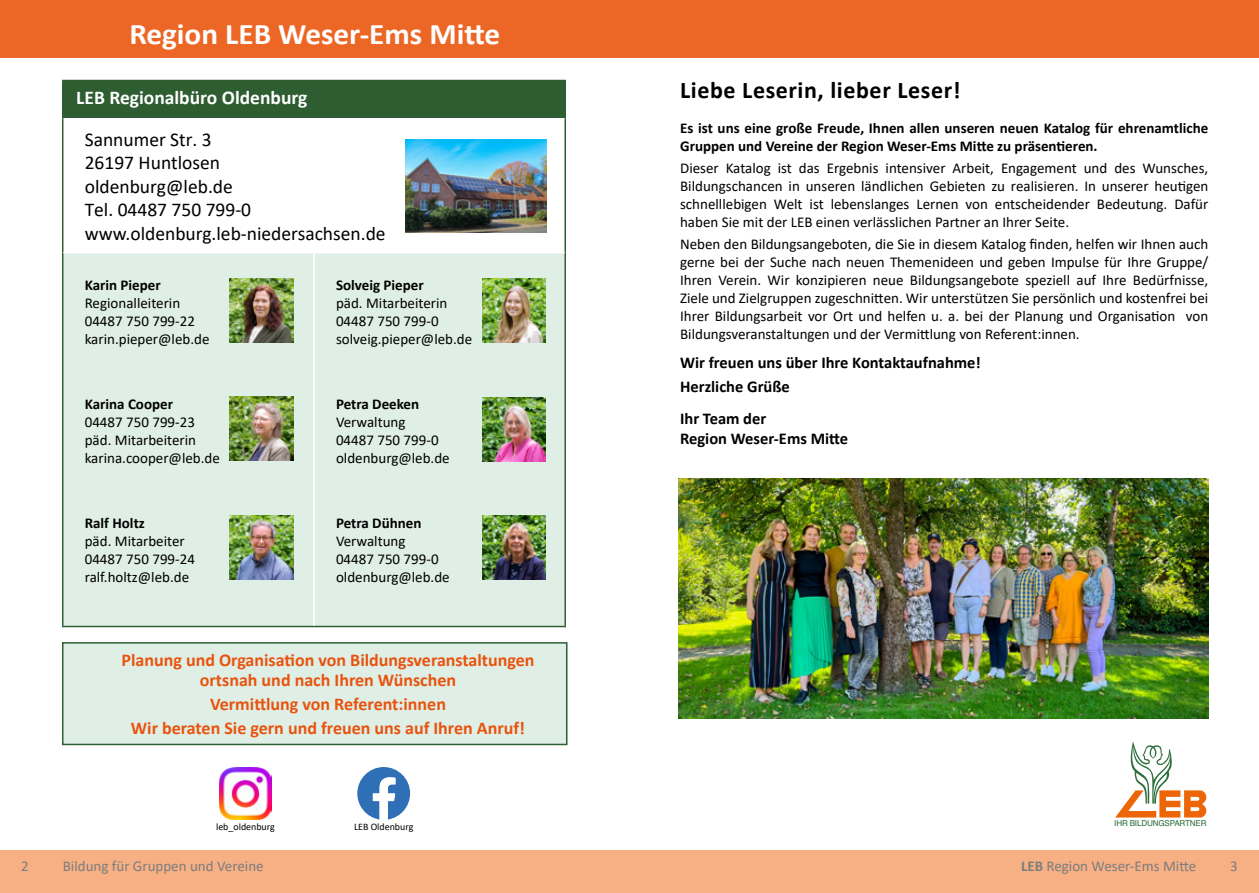
<style>
.page{position:relative;width:1259px;height:893px;background:#fff}
.page>*{position:absolute;margin:0;border:0;box-sizing:border-box;transform-origin:0 0}
.t1{font:700 30px "Calibri";color:#fff;scale:1.04 1}
.t2{font:700 24px "Calibri";letter-spacing:.025em;color:#000}
.t3{font:19.5px/23.4px "Calibri";color:#000}
.t4{font:700 19.5px "Calibri";color:#fff}
.t5{font:700 18px/19.8px "Calibri";color:#e9530e;text-align:center}
.t6{font:700 16.5px/24px "Calibri";color:#000}
.t7{font:15px/18px "Calibri";color:#000}
.t8{font:700 15px/18px "Calibri";color:#000}
.t9{font:15px "Calibri";color:#7b7d7e}
.t10{font:9.9px "Calibri";color:#000}
.t11{font:8.1px "Helvetica";letter-spacing:-.025em;color:#296a38}
.s1{font-weight:700}
</style>
<div class="page">
<div style="left:63px;top:643px;width:504px;height:101px;background:#dfefe6"></div>
<div style="left:62px;top:642px;width:505px;height:103px;border:2px solid #2e5d32"></div>
<div style="left:0;top:850px;width:1259px;height:43px;background:#f7b084"></div>
<div style="left:0;top:0;width:1259px;height:57px;background:#ec6725"></div>
<svg style="left:1115px;top:742px;width:91px;height:75px"></svg>
<img style="left:678px;top:478px;width:530px;height:240px">
<svg style="left:357px;top:767px;width:53px;height:53px"></svg>
<img style="left:219px;top:767px;width:53px;height:53px">
<div style="left:63px;top:80px;width:502px;height:38px;background:#2e5d32"></div>
<div style="left:63px;top:253px;width:501px;height:373px;background:#dfefe6"></div>
<hr style="left:62px;top:80px;width:252px;height:1px;background:#2e5d32">
<hr style="left:62px;top:81px;width:1px;height:37px;background:#2e5d32">
<hr style="left:314px;top:80px;width:252px;height:1px;background:#2e5d32">
<hr style="left:62px;top:118px;width:1px;height:135px;background:#2e5d32">
<hr style="left:62px;top:253px;width:1px;height:373px;background:#2e5d32">
<hr style="left:62px;top:626px;width:252px;height:1px;background:#2e5d32">
<hr style="left:314px;top:626px;width:252px;height:1px;background:#2e5d32">
<hr style="left:564px;top:81px;width:2px;height:37px;background:#2e5d32">
<hr style="left:564px;top:118px;width:2px;height:135px;background:#2e5d32">
<hr style="left:313px;top:253px;width:2px;height:373px;background:#fff">
<hr style="left:564px;top:253px;width:2px;height:373px;background:#2e5d32">
<img style="left:482px;top:516px;width:64px;height:63px">
<img style="left:482px;top:398px;width:64px;height:63px">
<img style="left:482px;top:279px;width:64px;height:64px">
<img style="left:230px;top:516px;width:64px;height:64px">
<img style="left:230px;top:397px;width:64px;height:64px">
<img style="left:230px;top:279px;width:64px;height:64px">
<img style="left:406px;top:139px;width:140px;height:93px">
<h1 class="t1" style="left:129px;top:13px;width:358px">Region LEB Weser-Ems Mitte</h1>
<h3 class="t4" style="left:76px;top:83px;width:233px">LEB Regionalbüro Oldenburg</h3>
<h3 class="t3" style="left:85px;top:127px;width:302px">Sannumer Str. 3<br>26197 Huntlosen<br>oldenburg@leb.de<br>Tel. 04487 750 799-0 www.oldenburg.leb-niedersachsen.de</h3>
<p class="t8" style="left:85px;top:276px;width:78px">Karin Pieper</p>
<p class="t7" style="left:85px;top:294px;width:126px">Regionalleiterin<br>04487 750 799-22 karin.pieper@leb.de</p>
<p class="t8" style="left:336px;top:276px;width:89px">Solveig Pieper</p>
<p class="t7" style="left:336px;top:294px;width:138px">päd. Mitarbeiterin<br>04487 750 799-0 solveig.pieper@leb.de</p>
<p class="t8" style="left:85px;top:395px;width:90px">Karina Cooper</p>
<p class="t7" style="left:85px;top:413px;width:137px">04487 750 799-23 päd. Mitarbeiterin karina.cooper@leb.de</p>
<p class="t8" style="left:85px;top:514px;width:62px">Ralf Holtz</p>
<p class="t7" style="left:85px;top:532px;width:112px">päd. Mitarbeiter<br>04487 750 799-24 ralf.holtz@leb.de</p>
<p class="t8" style="left:336px;top:395px;width:85px">Petra Deeken</p>
<p class="t7" style="left:336px;top:413px;width:115px">Verwaltung<br>04487 750 799-0 oldenburg@leb.de</p>
<p class="t8" style="left:336px;top:514px;width:87px">Petra Dühnen</p>
<p class="t7" style="left:336px;top:532px;width:115px">Verwaltung<br>04487 750 799-0 oldenburg@leb.de</p>
<p class="t5" style="left:121px;top:650px;width:414px">Planung und Organisation von Bildungsveranstaltungen ortsnah und nach Ihren Wünschen</p>
<p class="t5" style="left:131px;top:692px;width:395px;line-height:24px">Vermittlung von Referent:innen<br>Wir beraten Sie gern und freuen uns auf Ihren Anruf!</p>
<p class="t10" style="left:216px;top:820px;width:60px">leb_oldenburg</p>
<p class="t10" style="left:354px;top:820px;width:61px">LEB Oldenburg</p>
<h2 class="t2" style="left:680px;top:73px;width:282px">Liebe Leserin, lieber Leser!</h2>
<p class="t8" style="left:680px;top:119px;width:530px">Es ist uns eine große Freude, Ihnen allen unseren neuen Katalog für ehrenamtliche<br>Gruppen und Vereine der Region Weser-Ems Mitte zu präsentieren.</p>
<p class="t7" style="left:680px;top:159px;width:530px;text-align:justify">Dieser Katalog ist das Ergebnis intensiver Arbeit, Engagement und des Wunsches, Bildungschancen in unseren ländlichen Gebieten zu realisieren. In unserer heutigen schnelllebigen Welt ist lebenslanges Lernen von entscheidender Bedeutung. Dafür haben Sie mit der LEB einen verlässlichen Partner an Ihrer Seite.</p>
<p class="t7" style="left:680px;top:235px;width:530px;text-align:justify">Neben den Bildungsangeboten, die Sie in diesem Katalog finden, helfen wir Ihnen auch gerne bei der Suche nach neuen Themenideen und geben Impulse für Ihre Gruppe/ Ihren Verein. Wir konzipieren neue Bildungsangebote speziell auf Ihre Bedürfnisse, Ziele und Zielgruppen zugeschnitten. Wir unterstützen Sie persönlich und kostenfrei bei Ihrer Bildungsarbeit vor Ort und helfen u. a. bei der Planung und Organisation von Bildungsveranstaltungen und der Vermittlung von Referent:innen.</p>
<p class="t6" style="left:680px;top:350px;width:302px">Wir freuen uns über Ihre Kontaktaufnahme!<br>Herzliche Grüße</p>
<p class="t6" style="left:680px;top:409px;width:170px;line-height:19.8px">Ihr Team der<br>Region Weser-Ems Mitte</p>
<p class="t11" style="left:1114px;top:816px;width:94px">IHR BILDUNGSPARTNER</p>
<p class="t9" style="left:21px;top:856px;width:9px">2</p>
<p class="t9" style="left:63px;top:856px;width:202px">Bildung für Gruppen und Vereine</p>
<p class="t9" style="left:1021px;top:856px;width:177px"><span class="s1">LEB</span> Region Weser-Ems Mitte</p>
<p class="t9" style="left:1230px;top:856px;width:9px">3</p>
</div>
